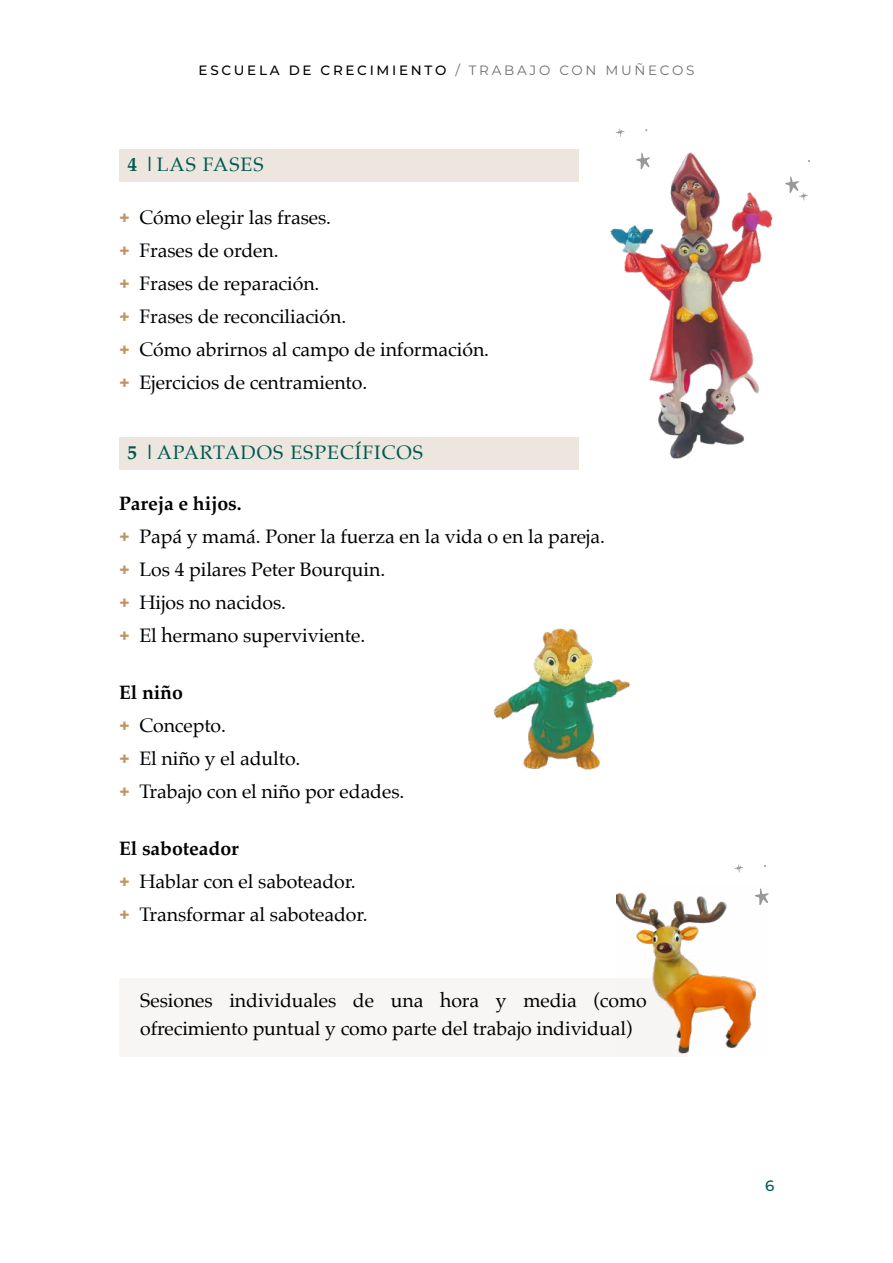
<style>
.page{position:relative;width:893px;height:1263px;background:#fff}
.page>*{position:absolute;margin:0;border:0;box-sizing:border-box;transform-origin:0 0}
.t1{font:19.5px/33px "Palatino";letter-spacing:-.005em;color:#000}
.t2{font:19.5px "Palatino";letter-spacing:.05em;color:#005850}
.t3{font:500 15px "Montserrat";color:#005850}
.t4{font:500 13.5px "Montserrat";letter-spacing:.2em;color:#000}
.s1{font-weight:400;color:#706f6f}
.s2{font-weight:700}
.s3{font-family:"Montserrat";font-weight:700;font-size:18px;color:#c49361}
</style>
<div class="page">
<div style="left:119px;top:978px;width:568px;height:78px;background:#f7f6f5"></div>
<img style="left:617px;top:892px;width:139px;height:162px">
<svg style="left:755px;top:888px;width:14px;height:17px"></svg>
<svg style="left:734px;top:864px;width:9px;height:9px"></svg>
<div style="left:119px;top:149px;width:459px;height:33px;background:#ece6de"></div>
<div style="left:119px;top:437px;width:459px;height:33px;background:#ece6de"></div>
<img style="left:494px;top:628px;width:136px;height:142px">
<img style="left:610px;top:152px;width:163px;height:307px">
<svg style="left:636px;top:153px;width:14px;height:16px"></svg>
<svg style="left:615px;top:128px;width:9px;height:9px"></svg>
<svg style="left:785px;top:176px;width:23px;height:25px"></svg>
<p class="t4" style="left:199px;top:61px;width:497px">ESCUELA DE CRECIMIENTO <span class="s1">/ TRABAJO CON MUÑECOS</span></p>
<p class="t2" style="left:127px;top:148px;width:138px"><span class="s2">4 |</span>LAS FASES</p>
<p class="t1" style="left:119px;top:200px;width:372px"><span class="s3">+</span> Cómo elegir las frases.<br><span class="s3">+</span> Frases de orden.<br><span class="s3">+</span> Frases de reparación.<br><span class="s3">+</span> Frases de reconciliación.<br><span class="s3">+</span> Cómo abrirnos al campo de información. <span class="s3">+</span> Ejercicios de centramiento.</p>
<p class="t2" style="left:127px;top:436px;width:297px"><span class="s2">5 |</span>APARTADOS ESPECÍFICOS</p>
<p class="t1" style="left:119px;top:487px;width:487px"><span class="s2">Pareja e hijos.<br></span><span class="s3">+</span> Papá y mamá. Poner la fuerza en la vida o en la pareja. <span class="s3">+</span> Los 4 pilares Peter Bourquin.<br><span class="s3">+</span> Hijos no nacidos.<br><span class="s3">+</span> El hermano superviviente.</p>
<p class="t1" style="left:119px;top:676px;width:287px"><span class="s2">El niño<br></span><span class="s3">+</span> Concepto.<br><span class="s3">+</span> El niño y el adulto.<br><span class="s3">+</span> Trabajo con el niño por edades.</p>
<p class="t1" style="left:119px;top:832px;width:250px"><span class="s2">El saboteador<br></span><span class="s3">+</span> Hablar con el saboteador. <span class="s3">+</span> Transformar al saboteador.</p>
<p class="t1" style="left:140px;top:986px;width:508px;line-height:28.5px">Sesiones individuales de una hora y media (como ofrecimiento puntual y como parte del trabajo individual)</p>
<p class="t3" style="left:765px;top:1175px;width:11px">6</p>
</div>
